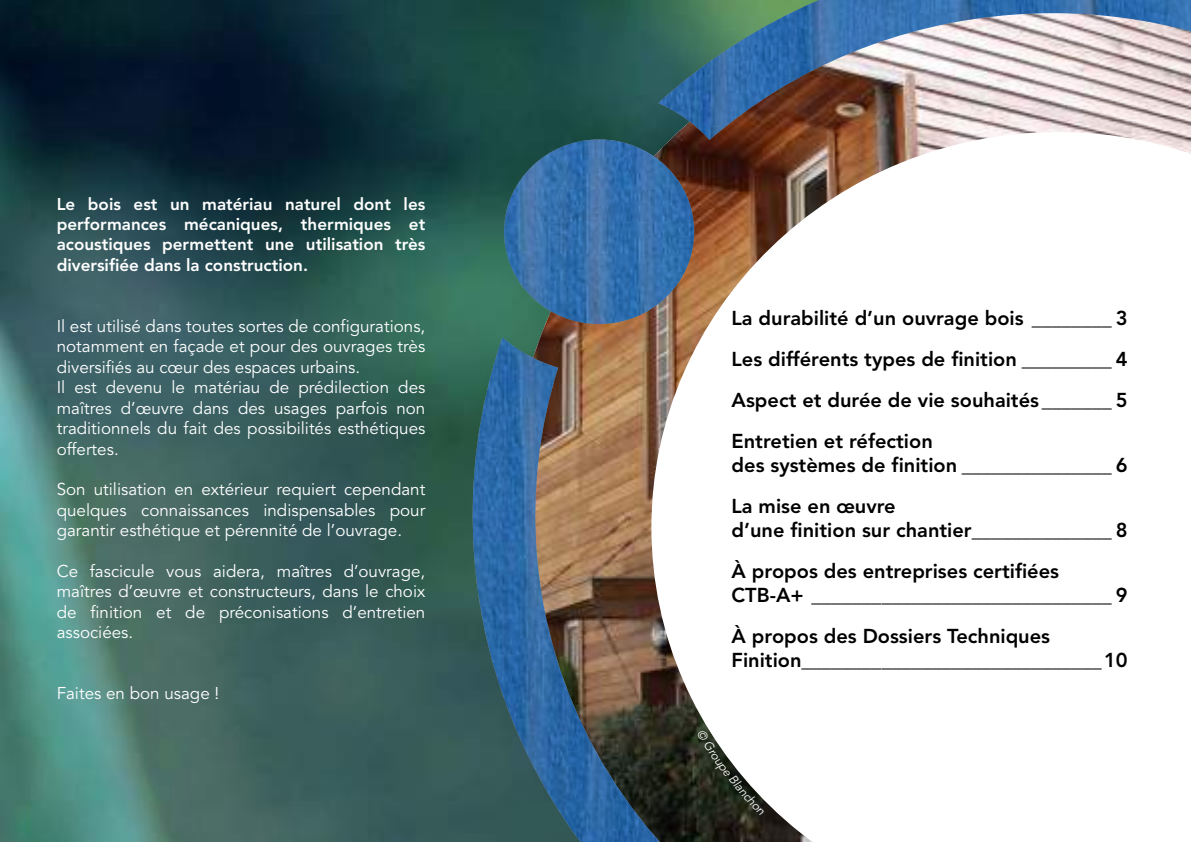
<style>
.page{position:relative;width:1191px;height:842px;background:#fff}
.page>*{position:absolute;margin:0;border:0;box-sizing:border-box;transform-origin:0 0}
.t1{font:800 20px/41px "Avenir";color:#000}
.t2{font:17px/20.4px "Avenir";color:#fff;text-align:justify}
.t3{font:800 17px/20.4px "Avenir";color:#fff;text-align:justify}
</style>
<div class="page">
<img style="left:0;top:0;width:468px;height:842px">
<img style="left:470px;top:0;width:721px;height:842px">
<svg style="left:651px;top:132px;width:540px;height:710px"></svg>
<svg style="left:697px;top:730px;width:67px;height:85px"></svg>
<p class="t3" style="left:57px;top:192px;width:370px">Le bois est un matériau naturel dont les performances mécaniques, thermiques et acoustiques permettent une utilisation très diversifiée dans la construction.</p>
<p class="t2" style="left:57px;top:316px;width:370px;text-align:left">Il est utilisé dans toutes sortes de configurations, notamment en façade et pour des ouvrages très diversifiés au cœur des espaces urbains.<br>Il est devenu le matériau de prédilection des maîtres d’œuvre dans des usages parfois non traditionnels du fait des possibilités esthétiques offertes.</p>
<p class="t2" style="left:57px;top:480px;width:370px">Son utilisation en extérieur requiert cependant quelques connaissances indispensables pour garantir esthétique et pérennité de l’ouvrage.</p>
<p class="t2" style="left:57px;top:561px;width:370px">Ce fascicule vous aidera, maîtres d’ouvrage, maîtres d’œuvre et constructeurs, dans le choix de finition et de préconisations d’entretien associées.</p>
<p class="t2" style="left:57px;top:684px;width:164px">Faites en bon usage !</p>
<p class="t1" style="left:731px;top:296px;width:397px;text-align:justify">La durabilité d’un ouvrage bois ________ 3<br>Les différents types de finition _________ 4<br>Aspect et durée de vie souhaités _______ 5<br>Entretien et réfection</p>
<p class="t1" style="left:731px;top:443px;width:397px">des systèmes de finition _______________ 6<br>La mise en œuvre</p>
<p class="t1" style="left:731px;top:508px;width:397px">d’une finition sur chantier______________ 8<br>À propos des entreprises certifiées</p>
<p class="t1" style="left:731px;top:573px;width:397px">CTB-A+ ______________________________ 9<br>À propos des Dossiers Techniques</p>
<p class="t1" style="left:731px;top:638px;width:397px">Finition______________________________10</p>
</div>
